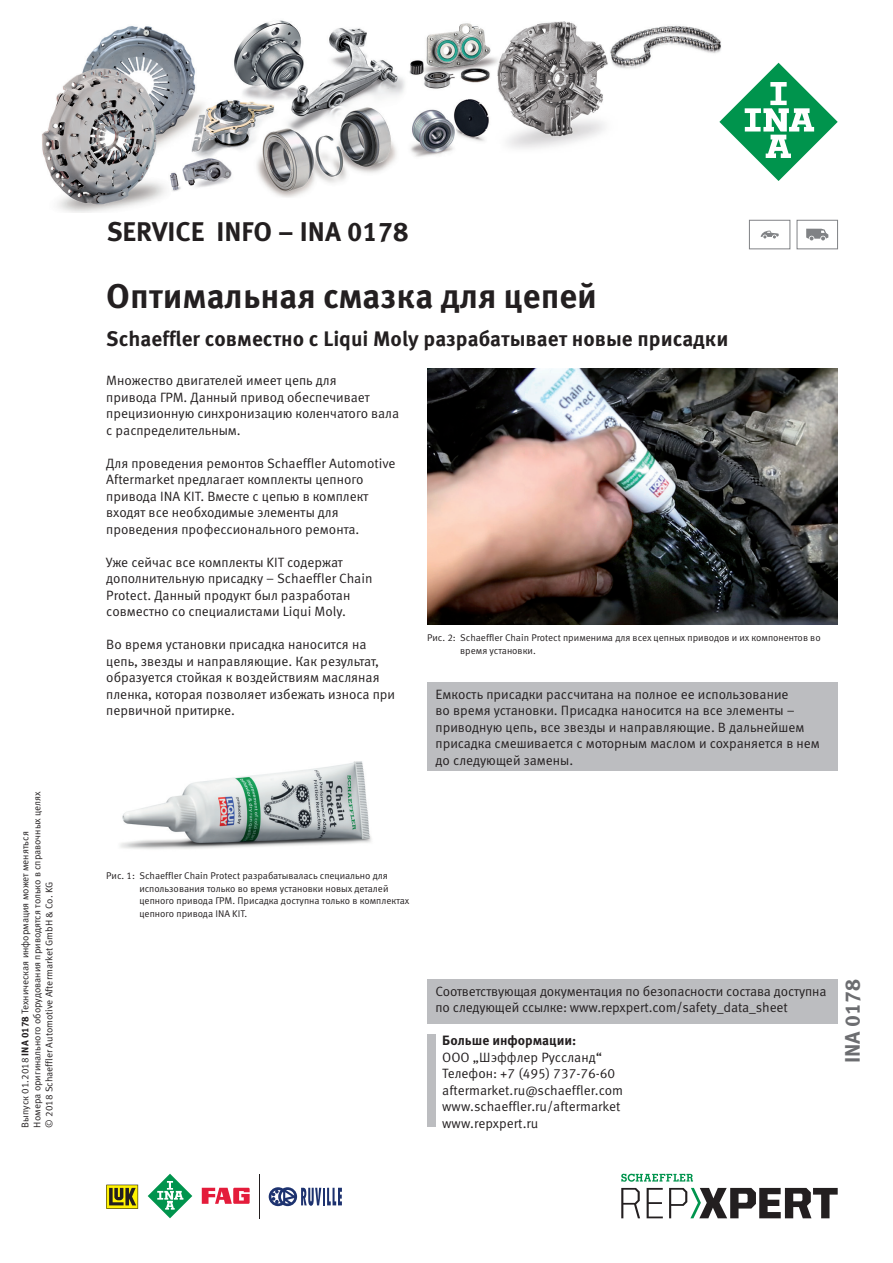
<style>
.page{position:relative;width:893px;height:1263px;background:#fff}
.page>*{position:absolute;margin:0;border:0;box-sizing:border-box;transform-origin:0 0}
.t1{font:700 34.5px "Meta Pro";color:#231f20}
.t2{font:700 27px "Meta Pro";color:#231f20}
.t3{font:700 21px "Meta Pro";color:#231f20}
.t4{font:700 21px "Meta Pro";color:#6c6d70}
.t5{font:13.5px/16.5px "Meta Pro Norm";color:#231f20}
.t6{font:700 13.5px "Meta Pro";color:#231f20}
.t7{font:9.75px/12.8px "Meta Pro Norm";color:#231f20}
.s1{font-family:"Meta Pro";font-weight:700}
</style>
<div class="page">
<div style="left:427px;top:682px;width:411px;height:89px;background:#bcbdc0"></div>
<img style="left:427px;top:369px;width:411px;height:256px">
<img style="left:120px;top:761px;width:252px;height:88px">
<div style="left:427px;top:979px;width:411px;height:45px;background:#bcbdc0"></div>
<div style="left:427px;top:1034px;width:9px;height:93px;background:#bcbdc0"></div>
<div style="left:749px;top:220px;width:41px;height:29px;border:1px solid #808285"></div>
<svg style="left:761px;top:231px;width:18px;height:7px"></svg>
<div style="left:797px;top:220px;width:41px;height:29px;border:1px solid #808285"></div>
<svg style="left:806px;top:229px;width:22px;height:11px"></svg>
<svg style="left:106px;top:1185px;width:32px;height:24px"></svg>
<svg style="left:148px;top:1174px;width:44px;height:44px"></svg>
<svg style="left:202px;top:1188px;width:48px;height:16px"></svg>
<hr style="left:259px;top:1174px;width:1px;height:44px;background:#231f20">
<svg style="left:269px;top:1187px;width:73px;height:19px"></svg>
<svg style="left:621px;top:1188px;width:19px;height:30px"></svg>
<svg style="left:647px;top:1188px;width:16px;height:30px"></svg>
<svg style="left:669px;top:1188px;width:169px;height:30px"></svg>
<svg style="left:621px;top:1174px;width:72px;height:8px"></svg>
<img style="left:42px;top:20px;width:737px;height:193px">
<svg style="left:719px;top:63px;width:119px;height:118px"></svg>
<p class="t7" style="left:19px;top:1127px;width:337px;line-height:12px;rotate:-90deg">Выпуск 01.2018 <span class="s1">INA 0178</span> Техническая информация может меняться<br>Номера оригинального оборудования приводятся только в справочных целях © 2018 Schaeffler Automotive Aftermarket GmbH &amp; Co. KG</p>
<h2 class="t2" style="left:107px;top:210px;width:303px">SERVICE INFO – INA 0178</h2>
<h1 class="t1" style="left:106px;top:269px;width:492px">Оптимальная смазка для цепей</h1>
<h3 class="t3" style="left:106px;top:323px;width:624px">Schaeffler совместно с Liqui Moly разрабатывает новые присадки</h3>
<p class="t5" style="left:106px;top:371px;width:294px">Множество двигателей имеет цепь для<br>привода ГРМ. Данный привод обеспечивает прецизионную синхронизацию коленчатого вала с распределительным.</p>
<p class="t5" style="left:106px;top:454px;width:291px">Для проведения ремонтов Schaeffler Automotive Aftermarket предлагает комплекты цепного привода INA KIT. Вместе с цепью в комплект входят все необходимые элементы для проведения профессионального ремонта.</p>
<p class="t5" style="left:106px;top:553px;width:268px">Уже сейчас все комплекты KIT содержат дополнительную присадку – Schaeffler Chain Protect. Данный продукт был разработан совместно со специалистами Liqui Moly.</p>
<p class="t5" style="left:106px;top:635px;width:290px">Во время установки присадка наносится на цепь, звезды и направляющие. Как результат, образуется стойкая к воздействиям масляная пленка, которая позволяет избежать износа при первичной притирке.</p>
<p class="t7" style="left:460px;top:630px;width:362px;text-indent:-33px">Рис. 2: Schaeffler Chain Protect применима для всех цепных приводов и их компонентов во время установки.</p>
<p class="t5" style="left:436px;top:685px;width:386px">Емкость присадки рассчитана на полное ее использование<br>во время установки. Присадка наносится на все элементы – приводную цепь, все звезды и направляющие. В дальнейшем присадка смешивается с моторным маслом и сохраняется в нем до следующей замены.</p>
<p class="t7" style="left:139px;top:868px;width:272px;text-indent:-33px">Рис. 1: Schaeffler Chain Protect разрабатывалась специально для использования только во время установки новых деталей цепного привода ГРМ. Присадка доступна только в комплектах цепного привода INA KIT.</p>
<p class="t5" style="left:436px;top:982px;width:392px">Соответствующая документация по безопасности состава доступна по следующей ссылке: www.repxpert.com/safety_data_sheet</p>
<p class="t6" style="left:442px;top:1030px;width:136px">Больше информации:</p>
<p class="t5" style="left:442px;top:1048px;width:183px">ООО „Шэффлер Руссланд“<br>Телефон: +7 (495) 737-76-60 aftermarket.ru@schaeffler.com www.schaeffler.ru/aftermarket www.repxpert.ru</p>
<h3 class="t4" style="left:836px;top:1063px;width:86px;rotate:-90deg">INA 0178</h3>
</div>
